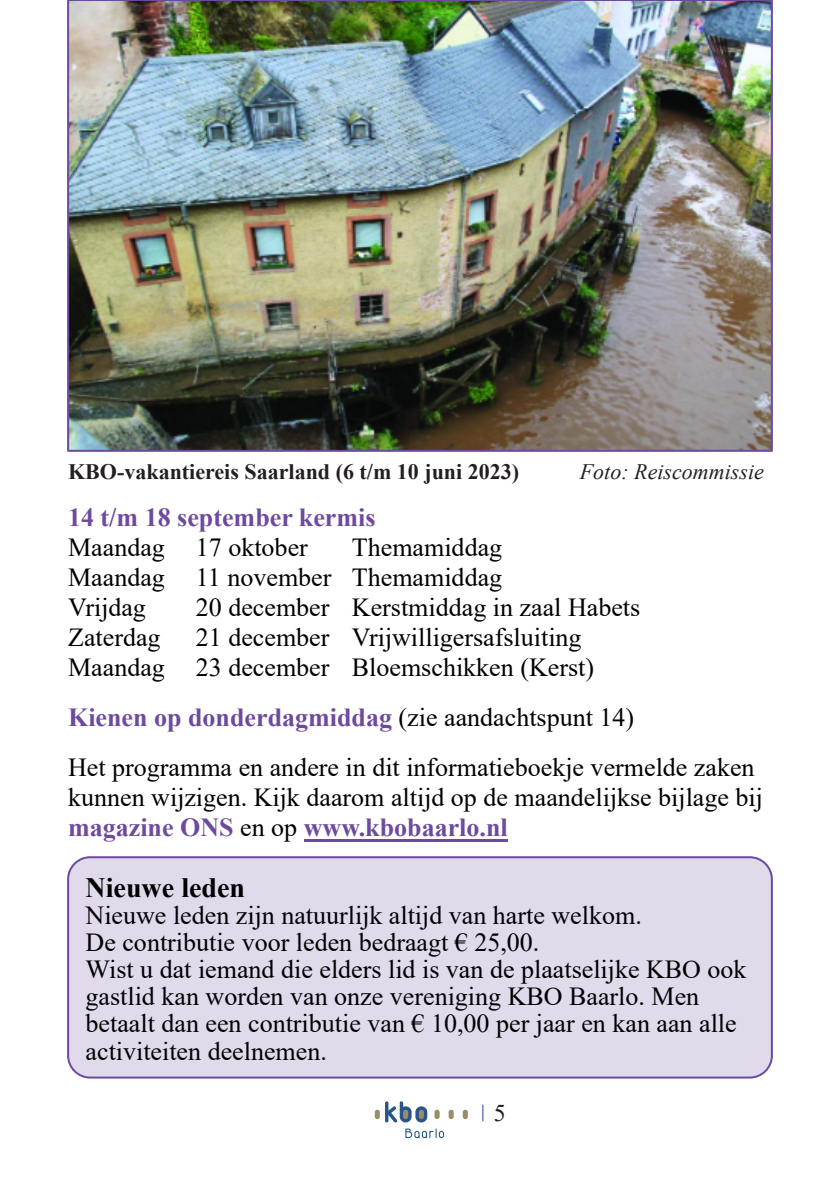
<style>
.page{position:relative;width:840px;height:1191px;background:#fff}
.page>*{position:absolute;margin:0;border:0;box-sizing:border-box;transform-origin:0 0}
.t1{font:700 28px "Times New Roman";color:#000}
.t2{font:26px/27.2px "Times New Roman";color:#000}
.t3{font:700 26px "Times New Roman";color:#6d4a9e}
.t4{font:24px "Times New Roman";color:#231f20}
.t5{font:700 22px "Times New Roman";color:#231f20}
.t6{font:italic 22px "Times New Roman";color:#231f20}
.s1{font-weight:700;color:#6d4a9e}
</style>
<div class="page">
<img style="left:70px;top:3px;width:699px;height:446px">
<div style="left:67px;top:0;width:705px;height:452px;border:2px solid #6d4a9e"></div>
<div style="left:67px;top:856px;width:705px;height:222px;background:#e1daeb;border:2px solid #6d4a9e;border-radius:22px"></div>
<svg style="left:482px;top:1104px;width:1px;height:17px"></svg>
<svg style="left:405px;top:1128px;width:39px;height:10px"></svg>
<svg style="left:448px;top:1109px;width:5px;height:10px"></svg>
<svg style="left:434px;top:1109px;width:5px;height:10px"></svg>
<svg style="left:374px;top:1109px;width:5px;height:10px"></svg>
<svg style="left:462px;top:1109px;width:5px;height:10px"></svg>
<svg style="left:385px;top:1101px;width:42px;height:21px"></svg>
<hr style="left:303px;top:839px;width:204px;height:2px;background:#6d4a9e">
<p class="t5" style="left:68px;top:464px;width:452px">KBO-vakantiereis Saarland (6 t/m 10 juni 2023)</p>
<p class="t6" style="left:579px;top:463px;width:185px">Foto: Reiscommissie</p>
<p class="t3" style="left:68px;top:508px;width:309px">14 t/m 18 september kermis</p>
<p class="t2" style="left:68px;top:536px;width:241px">Maandag 17 oktober</p>
<p class="t2" style="left:68px;top:535px;width:435px;line-height:30px;text-align:justify;text-indent:283px">Themamiddag Maandag 11 november Themamiddag Vrĳdag</p>
<p class="t2" style="left:196px;top:596px;width:445px">20 december Kerstmiddag in zaal Habets</p>
<p class="t2" style="left:68px;top:625px;width:527px;line-height:30px;text-indent:128px">21 december Vrĳwilligersafsluiting<br>Maandag 23 december Bloemschikken (Kerst)</p>
<p class="t2" style="left:68px;top:695px;width:687px;line-height:50px"><span class="s1">Kienen op donderdagmiddag</span> (zie aandachtspunt 14)<br>Het programma en andere in dit informatieboekje vermelde zaken</p>
<p class="t2" style="left:68px;top:785px;width:696px;line-height:30px">kunnen wĳzigen. Kĳk daarom altĳd op de maandelĳkse bĳlage bĳ <span class="s1">magazine ONS</span> en op <span class="s1">www.kbobaarlo.nl</span></p>
<p class="t2" style="left:68px;top:626px;width:94px">Zaterdag</p>
<p class="t1" style="left:85px;top:878px;width:161px">Nieuwe leden</p>
<p class="t2" style="left:85px;top:904px;width:662px">Nieuwe leden zĳn natuurlĳk altĳd van harte welkom.<br>De contributie voor leden bedraagt € 25,00.<br>Wist u dat iemand die elders lid is van de plaatselĳke KBO ook gastlid kan worden van onze vereniging KBO Baarlo. Men betaalt dan een contributie van € 10,00 per jaar en kan aan alle activiteiten deelnemen.</p>
<p class="t4" style="left:493px;top:1104px;width:13px">5</p>
</div>
